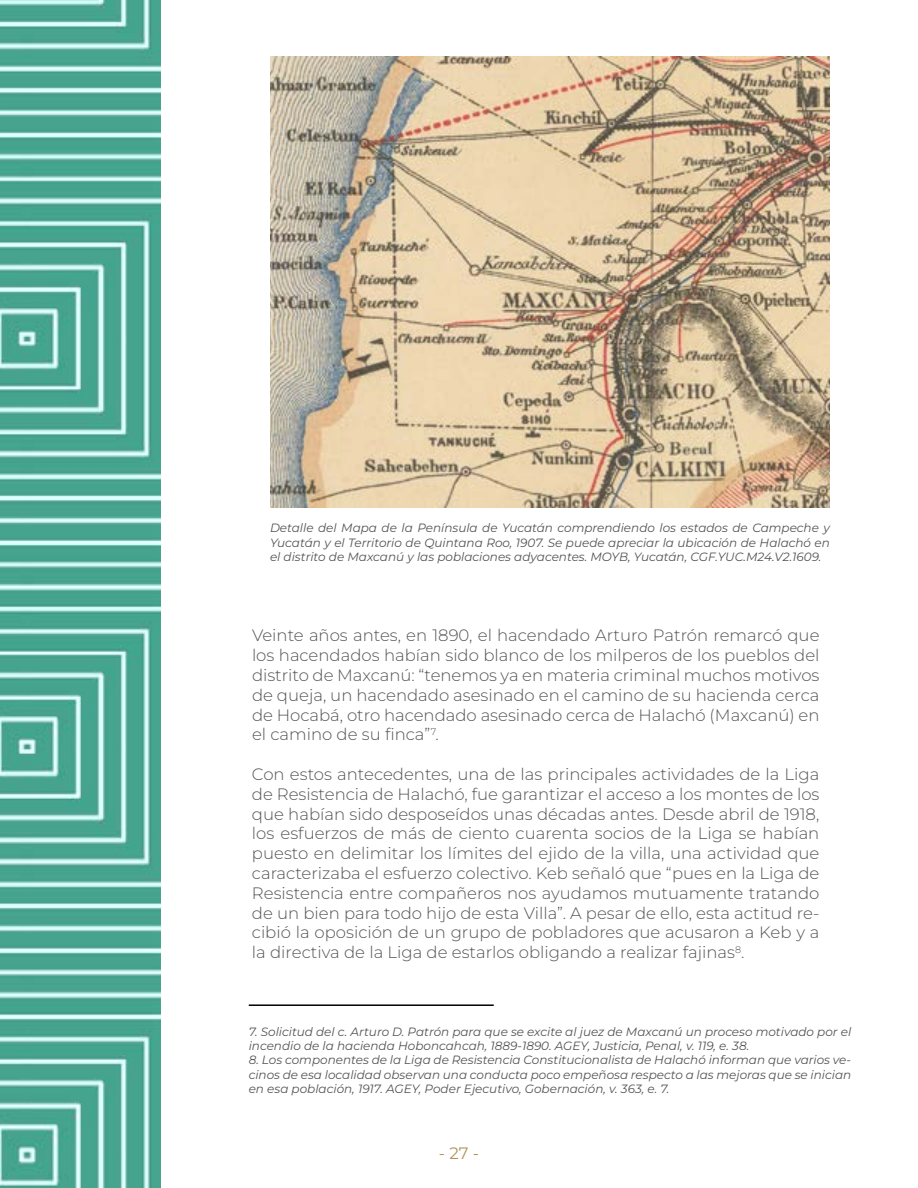
<style>
.page{position:relative;width:918px;height:1188px;background:#fff}
.page>*{position:absolute;margin:0;border:0;box-sizing:border-box;transform-origin:0 0}
.t1{font:16.5px/19.8px "Montserrat Light 2";color:#555454;text-align:justify}
.t2{font:300 16.5px "Montserrat";color:#555454}
.t3{font:16.5px "Montserrat";color:#b0935e}
.t4{font:italic 12px/14.4px "Montserrat";color:#555454;text-align:justify}
.s1{font-family:"Montserrat Light 2";font-weight:400}
</style>
<div class="page">
<img style="left:0;top:0;width:160px;height:1188px">
<img style="left:270px;top:56px;width:560px;height:452px">
<hr style="left:249px;top:1004px;width:245px;height:2px;background:#000">
<p class="t4" style="left:270px;top:520px;width:562px">Detalle del Mapa de la Península de Yucatán comprendiendo los estados de Campeche y Yucatán y el Territorio de Quintana Roo, 1907. Se puede apreciar la ubicación de Halachó en el distrito de Maxcanú y las poblaciones adyacentes. MOYB, Yucatán, CGF.YUC.M24.V2.1609.</p>
<p class="t1" style="left:252px;top:625px;width:569px">Veinte años antes, en 1890, el hacendado Arturo Patrón remarcó que los hacendados habían sido blanco de los milperos de los pueblos del distrito de Maxcanú: “tenemos ya en materia criminal muchos motivos de queja, un hacendado asesinado en el camino de su hacienda cerca de Hocabá, otro hacendado asesinado cerca de Halachó (Maxcanú) en</p>
<p class="t2" style="left:252px;top:724px;width:188px">el camino de su finca”<sup>7</sup><span class="s1">.</span></p>
<p class="t1" style="left:252px;top:764px;width:569px">Con estos antecedentes, una de las principales actividades de la Liga de Resistencia de Halachó, fue garantizar el acceso a los montes de los que habían sido desposeídos unas décadas antes. Desde abril de 1918, los esfuerzos de más de ciento cuarenta socios de la Liga se habían puesto en delimitar los límites del ejido de la villa, una actividad que caracterizaba el esfuerzo colectivo. Keb señaló que “pues en la Liga de Resistencia entre compañeros nos ayudamos mutuamente tratando de un bien para todo hijo de esta Villa”. A pesar de ello, esta actitud re&shy;cibió la oposición de un grupo de pobladores que acusaron a Keb y a la directiva de la Liga de estarlos obligando a realizar fajinas<sup>8</sup>.</p>
<p class="t4" style="left:249px;top:1024px;width:604px">7. Solicitud del c. Arturo D. Patrón para que se excite al juez de Maxcanú un proceso motivado por el incendio de la hacienda Hoboncahcah, 1889-1890. AGEY, Justicia, Penal, v. 119, e. 38.</p>
<p class="t4" style="left:249px;top:1053px;width:604px">8. Los componentes de la Liga de Resistencia Constitucionalista de Halachó informan que varios ve&shy;cinos de esa localidad observan una conducta poco empeñosa respecto a las mejoras que se inician en esa población, 1917. AGEY, Poder Ejecutivo, Gobernación, v. 363, e. 7.</p>
<p class="t3" style="left:439px;top:1142px;width:42px">- 27 -</p>
</div>
